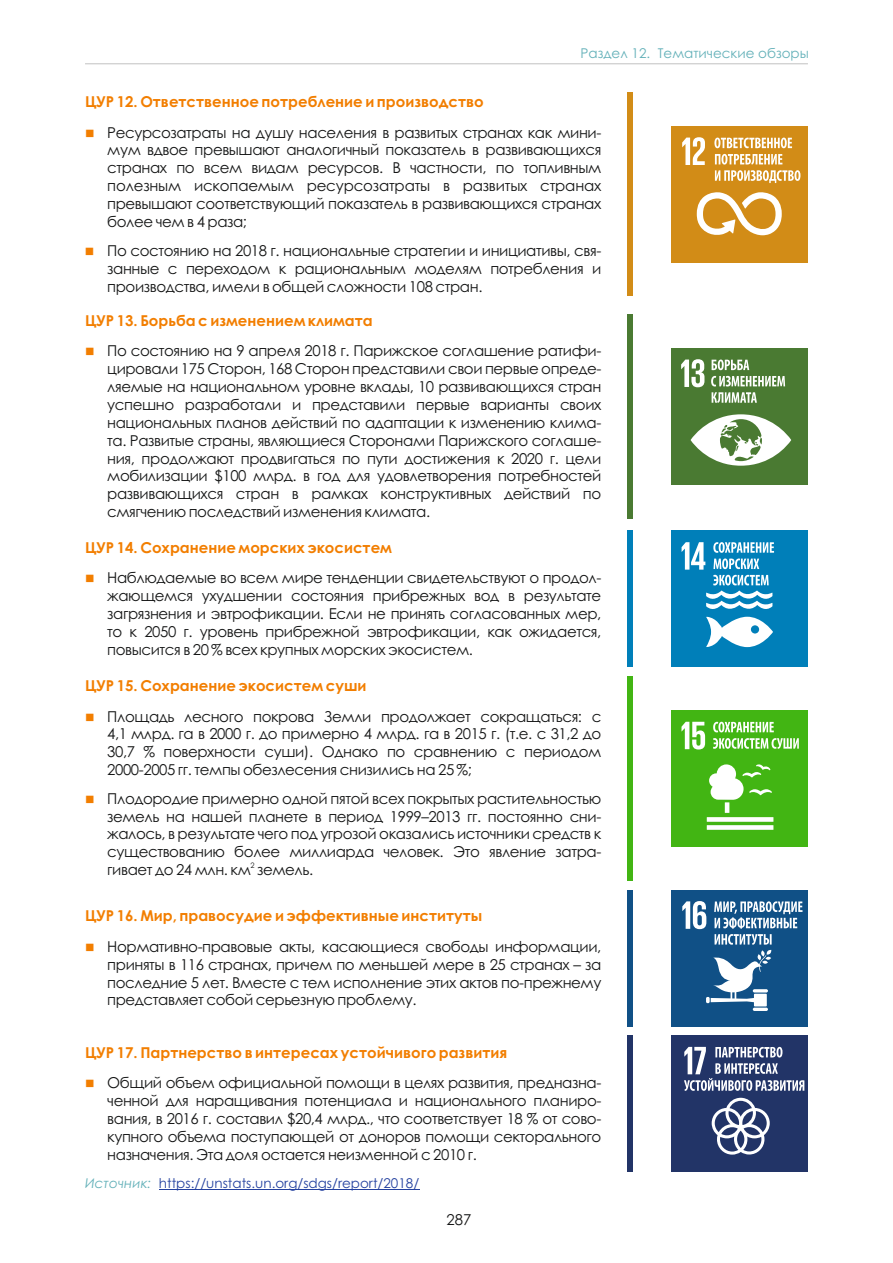
<style>
.page{position:relative;width:893px;height:1263px;background:#fff}
.page>*{position:absolute;margin:0;border:0;box-sizing:border-box;transform-origin:0 0}
.t1{font:15px/17.9px "Century Gothic";letter-spacing:-.03em;color:#151616;text-align:justify}
.t2{font:700 15px "Century Gothic";color:#f27e00}
.t3{font:13.5px "Century Gothic";color:#24419f}
.t4{font:13.5px "Century Gothic";color:#64b1b9}
.t5{font:7.5px "Century Gothic";color:#151616}
.s1{color:#f27e00}
.s2{font-style:italic;color:#64b1b9}
</style>
<div class="page">
<hr style="left:85px;top:63px;width:723px;height:1px;background:#c5c5c5">
<div style="left:672px;top:126px;width:136px;height:136px;background:#d28c17"></div>
<svg style="left:697px;top:192px;width:85px;height:44px"></svg>
<svg style="left:682px;top:137px;width:23px;height:28px"></svg>
<svg style="left:714px;top:138px;width:78px;height:10px"></svg>
<svg style="left:715px;top:154px;width:85px;height:29px"></svg>
<div style="left:627px;top:92px;width:5px;height:204px;background:#d28c17"></div>
<div style="left:672px;top:348px;width:136px;height:136px;background:#4a7a32"></div>
<svg style="left:691px;top:414px;width:100px;height:52px"></svg>
<svg style="left:681px;top:359px;width:23px;height:28px"></svg>
<svg style="left:712px;top:359px;width:37px;height:11px"></svg>
<svg style="left:711px;top:376px;width:74px;height:10px"></svg>
<svg style="left:712px;top:392px;width:45px;height:11px"></svg>
<div style="left:627px;top:314px;width:5px;height:204px;background:#4a7a32"></div>
<div style="left:672px;top:531px;width:136px;height:136px;background:#007fb9"></div>
<svg style="left:682px;top:542px;width:92px;height:105px"></svg>
<div style="left:627px;top:531px;width:5px;height:136px;background:#007fb9"></div>
<div style="left:672px;top:710px;width:136px;height:136px;background:#42b513"></div>
<svg style="left:725px;top:802px;width:4px;height:11px"></svg>
<div style="left:707px;top:817px;width:66px;height:5px;background:#fff"></div>
<div style="left:707px;top:825px;width:66px;height:5px;background:#fff"></div>
<svg style="left:709px;top:764px;width:63px;height:36px"></svg>
<svg style="left:681px;top:722px;width:24px;height:27px"></svg>
<svg style="left:713px;top:722px;width:61px;height:10px"></svg>
<svg style="left:713px;top:738px;width:86px;height:11px"></svg>
<div style="left:627px;top:676px;width:5px;height:204px;background:#42b513"></div>
<div style="left:672px;top:890px;width:136px;height:136px;background:#105086"></div>
<hr style="left:753px;top:1008px;width:15px;height:3px;background:#fff;border-radius:2px">
<svg style="left:682px;top:901px;width:120px;height:105px"></svg>
<div style="left:627px;top:890px;width:5px;height:136px;background:#105086"></div>
<div style="left:672px;top:1035px;width:136px;height:136px;background:#223467"></div>
<svg style="left:712px;top:1098px;width:58px;height:56px"></svg>
<svg style="left:684px;top:1047px;width:120px;height:44px"></svg>
<div style="left:627px;top:1035px;width:5px;height:136px;background:#223467"></div>
<hr style="left:159px;top:1189px;width:260px;height:1px;background:#24419f">
<p class="t4" style="left:580px;top:48px;width:230px">Раздел 12. Тематические обзоры</p>
<p class="t2" style="left:85px;top:96px;width:400px">ЦУР 12. Ответственное потребление и производство</p>
<p class="t1" style="left:107px;top:125px;width:496px;text-indent:-22px"><span class="s1">■</span> Ресурсозатраты на душу населения в развитых странах как мини&shy;мум вдвое превышают аналогичный показатель в развивающихся странах по всем видам ресурсов. В частности, по топливным полезным ископаемым ресурсозатраты в развитых странах превышают соответствующий показатель в развивающихся странах более чем в 4 раза;</p>
<p class="t1" style="left:107px;top:243px;width:496px;text-indent:-22px"><span class="s1">■</span> По состоянию на 2018 г. национальные стратегии и инициативы, свя&shy;занные с переходом к рациональным моделям потребления и производства, имели в общей сложности 108 стран.</p>
<p class="t2" style="left:85px;top:315px;width:289px">ЦУР 13. Борьба с изменением климата</p>
<p class="t1" style="left:107px;top:343px;width:496px;text-indent:-22px"><span class="s1">■</span> По состоянию на 9 апреля 2018 г. Парижское соглашение ратифи&shy;цировали 175 Сторон, 168 Сторон представили свои первые опреде&shy;ляемые на национальном уровне вклады, 10 развивающихся стран успешно разработали и представили первые варианты своих национальных планов действий по адаптации к изменению клима&shy;та. Развитые страны, являющиеся Сторонами Парижского соглаше&shy;ния, продолжают продвигаться по пути достижения к 2020 г. цели мобилизации $100 млрд. в год для удовлетворения потребностей развивающихся стран в рамках конструктивных действий по смягчению последствий изменения климата.</p>
<p class="t2" style="left:85px;top:541px;width:308px">ЦУР 14. Сохранение морских экосистем</p>
<p class="t1" style="left:107px;top:570px;width:496px;text-indent:-22px"><span class="s1">■</span> Наблюдаемые во всем мире тенденции свидетельствуют о продол&shy;жающемся ухудшении состояния прибрежных вод в результате загрязнения и эвтрофикации. Если не принять согласованных мер, то к 2050 г. уровень прибрежной эвтрофикации, как ожидается, повысится в 20 % всех крупных морских экосистем.</p>
<p class="t2" style="left:85px;top:680px;width:283px">ЦУР 15. Сохранение экосистем суши</p>
<p class="t1" style="left:107px;top:708px;width:496px;text-indent:-22px"><span class="s1">■</span> Площадь лесного покрова Земли продолжает сокращаться: с 4,1 млрд. га в 2000 г. до примерно 4 млрд. га в 2015 г. (т.е. с 31,2 до 30,7 % поверхности суши). Однако по сравнению с периодом 2000-2005 гг. темпы обезлесения снизились на 25 %;</p>
<p class="t1" style="left:107px;top:791px;width:496px;text-indent:-22px"><span class="s1">■</span> Плодородие примерно одной пятой всех покрытых растительностью земель на нашей планете в период 1999–2013 гг. постоянно сни&shy;жалось, в результате чего под угрозой оказались источники средств к существованию более миллиарда человек. Это явление затра-</p>
<p class="t5" style="left:250px;top:862px;width:6px">2</p>
<p class="t1" style="left:107px;top:862px;width:207px">гивает до 24 млн. км земель.</p>
<p class="t2" style="left:85px;top:910px;width:399px">ЦУР 16. Мир, правосудие и эффективные институты</p>
<p class="t1" style="left:107px;top:939px;width:496px;text-indent:-22px"><span class="s1">■</span> Нормативно-правовые акты, касающиеся свободы информации, приняты в 116 странах, причем по меньшей мере в 25 странах – за последние 5 лет. Вместе с тем исполнение этих актов по-прежнему представляет собой серьезную проблему.</p>
<p class="t2" style="left:85px;top:1047px;width:424px">ЦУР 17. Партнерство в интересах устойчивого развития</p>
<p class="t1" style="left:107px;top:1075px;width:496px;text-indent:-22px"><span class="s1">■</span> Общий объем официальной помощи в целях развития, предназна&shy;ченной для наращивания потенциала и национального планиро&shy;вания, в 2016 г. составил $20,4 млрд., что соответствует 18 % от сово&shy;купного объема поступающей от доноров помощи секторального назначения. Эта доля остается неизменной с 2010 г.</p>
<p class="t3" style="left:85px;top:1178px;width:336px"><span class="s2">Источник:</span> https://unstats.un.org/sdgs/report/2018/</p>
<p class="t1" style="left:446px;top:1212px;width:26px">287</p>
</div>
